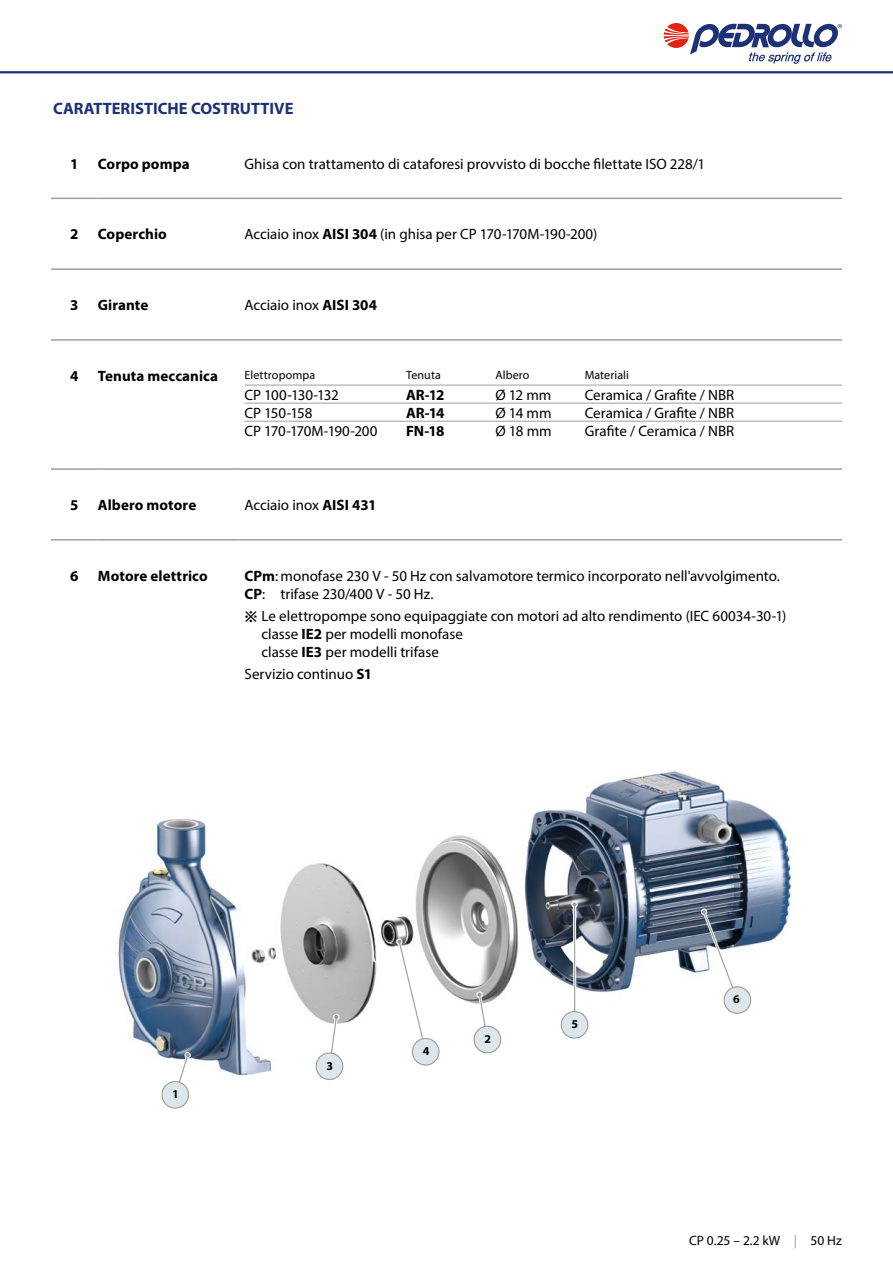
<style>
.page{position:relative;width:893px;height:1263px;background:#fff}
.page>*{position:absolute;margin:0;border:0;box-sizing:border-box;transform-origin:0 0}
.t1{font:700 16.5px "Myriad Pro";color:#1d3176}
.t2{font:15px/18px "Myriad Pro";color:#000}
.t3{font:700 15px "Myriad Pro";letter-spacing:.005em;color:#000}
.t4{font:13.5px "Myriad Pro";color:#000}
.t5{font:12px "Myriad Pro";letter-spacing:.01em;color:#000}
.t6{font:700 12px "Myriad Pro";color:#000}
.s1{font-weight:700}
.s2{font-family:"Apple SD Gothic Neo";font-weight:700}
.s3{color:#9c9e9f}
</style>
<div class="page">
<svg style="left:664px;top:23px;width:178px;height:41px"></svg>
<hr style="left:0;top:71px;width:893px;height:2px;background:#1d3176">
<img style="left:117px;top:771px;width:675px;height:305px">
<svg style="left:326px;top:1014px;width:14px;height:43px"></svg>
<div style="left:316px;top:1053px;width:27px;height:26px;background:#dde7eb;border-radius:50%"></div>
<div style="left:316px;top:1052px;width:27px;height:28px;border:1px solid #9a9c9d;border-radius:50%"></div>
<svg style="left:172px;top:1051px;width:19px;height:48px"></svg>
<div style="left:162px;top:1081px;width:26px;height:27px;background:#dde7eb;border-radius:50%"></div>
<div style="left:161px;top:1081px;width:28px;height:27px;border:1px solid #9a9c9d;border-radius:50%"></div>
<svg style="left:396px;top:938px;width:34px;height:118px"></svg>
<div style="left:412px;top:1038px;width:27px;height:27px;background:#dde7eb;border-radius:50%"></div>
<div style="left:412px;top:1038px;width:27px;height:27px;border:1px solid #9a9c9d;border-radius:50%"></div>
<svg style="left:476px;top:991px;width:15px;height:41px"></svg>
<div style="left:474px;top:1026px;width:27px;height:27px;background:#dde7eb;border-radius:50%"></div>
<div style="left:474px;top:1026px;width:27px;height:27px;border:1px solid #9a9c9d;border-radius:50%"></div>
<svg style="left:700px;top:908px;width:41px;height:96px"></svg>
<div style="left:724px;top:987px;width:27px;height:26px;background:#dde7eb;border-radius:50%"></div>
<div style="left:723px;top:986px;width:28px;height:28px;border:1px solid #9a9c9d;border-radius:50%"></div>
<hr style="left:573px;top:904px;width:3px;height:121px;background:#fff">
<div style="left:571px;top:901px;width:7px;height:7px;border:2px solid #fff;border-radius:50%"></div>
<hr style="left:574px;top:904px;width:1px;height:121px;background:#9a9c9d">
<svg style="left:572px;top:902px;width:5px;height:4px"></svg>
<div style="left:561px;top:1011px;width:27px;height:27px;background:#dde7eb;border-radius:50%"></div>
<div style="left:561px;top:1011px;width:27px;height:28px;border:1px solid #9a9c9d;border-radius:50%"></div>
<svg style="left:51px;top:197px;width:791px;height:344px"></svg>
<hr style="left:51px;top:198px;width:47px;height:1px;background:#9c9e9f">
<hr style="left:98px;top:198px;width:140px;height:1px;background:#9c9e9f">
<hr style="left:238px;top:198px;width:604px;height:1px;background:#9c9e9f">
<hr style="left:51px;top:268px;width:47px;height:2px;background:#9c9e9f">
<hr style="left:98px;top:268px;width:140px;height:2px;background:#9c9e9f">
<hr style="left:238px;top:268px;width:604px;height:2px;background:#9c9e9f">
<hr style="left:238px;top:339px;width:604px;height:2px;background:#9c9e9f">
<hr style="left:238px;top:468px;width:604px;height:2px;background:#9c9e9f">
<hr style="left:238px;top:539px;width:604px;height:1px;background:#9c9e9f">
<hr style="left:51px;top:339px;width:47px;height:2px;background:#9c9e9f">
<hr style="left:98px;top:339px;width:140px;height:2px;background:#9c9e9f">
<hr style="left:51px;top:468px;width:47px;height:2px;background:#9c9e9f">
<hr style="left:98px;top:468px;width:140px;height:2px;background:#9c9e9f">
<hr style="left:51px;top:539px;width:47px;height:1px;background:#9c9e9f">
<hr style="left:98px;top:539px;width:140px;height:1px;background:#9c9e9f">
<hr style="left:244px;top:385px;width:162px;height:1px;background:#9c9e9f">
<hr style="left:406px;top:385px;width:89px;height:1px;background:#9c9e9f">
<hr style="left:495px;top:385px;width:90px;height:1px;background:#9c9e9f">
<hr style="left:585px;top:385px;width:257px;height:1px;background:#9c9e9f">
<hr style="left:244px;top:403px;width:162px;height:1px;background:#9c9e9f">
<hr style="left:406px;top:403px;width:89px;height:1px;background:#9c9e9f">
<hr style="left:495px;top:403px;width:90px;height:1px;background:#9c9e9f">
<hr style="left:585px;top:403px;width:257px;height:1px;background:#9c9e9f">
<hr style="left:244px;top:421px;width:162px;height:1px;background:#9c9e9f">
<hr style="left:406px;top:421px;width:89px;height:1px;background:#9c9e9f">
<hr style="left:495px;top:421px;width:90px;height:1px;background:#9c9e9f">
<hr style="left:585px;top:421px;width:257px;height:1px;background:#9c9e9f">
<p class="t1" style="left:53px;top:98px;width:242px">CARATTERISTICHE COSTRUTTIVE</p>
<p class="t3" style="left:70px;top:154px;width:10px">1</p>
<p class="t3" style="left:98px;top:154px;width:93px">Corpo pompa</p>
<p class="t2" style="left:245px;top:154px;width:462px">Ghisa con trattamento di cataforesi provvisto di bocche filettate ISO 228/1</p>
<p class="t3" style="left:70px;top:225px;width:10px">2</p>
<p class="t3" style="left:98px;top:225px;width:71px">Coperchio</p>
<p class="t2" style="left:245px;top:225px;width:354px">Acciaio inox <span class="s1">AISI 304</span> (in ghisa per CP 170-170M-190-200)</p>
<p class="t3" style="left:70px;top:295px;width:10px">3</p>
<p class="t3" style="left:98px;top:295px;width:52px">Girante</p>
<p class="t2" style="left:245px;top:296px;width:134px">Acciaio inox <span class="s1">AISI 304</span></p>
<p class="t3" style="left:70px;top:366px;width:10px">4</p>
<p class="t3" style="left:98px;top:366px;width:122px">Tenuta meccanica</p>
<p class="t5" style="left:244px;top:367px;width:72px">Elettropompa</p>
<p class="t5" style="left:406px;top:367px;width:36px">Tenuta</p>
<p class="t5" style="left:495px;top:367px;width:36px">Albero</p>
<p class="t5" style="left:585px;top:367px;width:46px">Materiali</p>
<p class="t2" style="left:244px;top:385px;width:96px">CP 100-130-132</p>
<p class="t3" style="left:406px;top:385px;width:40px">AR-12</p>
<p class="t2" style="left:495px;top:385px;width:57px">Ø 12 mm</p>
<p class="t2" style="left:585px;top:385px;width:151px">Ceramica / Grafite / NBR</p>
<p class="t2" style="left:245px;top:403px;width:69px">CP 150-158</p>
<p class="t3" style="left:406px;top:403px;width:40px">AR-14</p>
<p class="t2" style="left:495px;top:403px;width:58px">Ø 14 mm</p>
<p class="t2" style="left:585px;top:403px;width:151px">Ceramica / Grafite / NBR</p>
<p class="t2" style="left:245px;top:422px;width:135px">CP 170-170M-190-200</p>
<p class="t3" style="left:406px;top:421px;width:40px">FN-18</p>
<p class="t2" style="left:495px;top:422px;width:58px">Ø 18 mm</p>
<p class="t2" style="left:585px;top:422px;width:151px">Grafite / Ceramica / NBR</p>
<p class="t3" style="left:70px;top:495px;width:10px">5</p>
<p class="t3" style="left:98px;top:495px;width:100px">Albero motore</p>
<p class="t2" style="left:245px;top:496px;width:133px">Acciaio inox <span class="s1">AISI 431</span></p>
<p class="t3" style="left:70px;top:566px;width:10px">6</p>
<p class="t3" style="left:98px;top:566px;width:111px">Motore elettrico</p>
<p class="t2" style="left:245px;top:566px;width:537px"><span class="s1">CPm</span>: monofase 230 V - 50 Hz con salvamotore termico incorporato nell'avvolgimento.<br><span class="s1">CP</span>: trifase 230/400 V - 50 Hz.</p>
<p class="t2" style="left:262px;top:607px;width:526px;text-indent:-17px"><span class="s2">※</span> Le elettropompe sono equipaggiate con motori ad alto rendimento (IEC 60034-30-1) classe <span class="s1">IE2</span> per modelli monofase<br>classe <span class="s1">IE3</span> per modelli trifase</p>
<p class="t2" style="left:245px;top:665px;width:129px">Servizio continuo <span class="s1">S1</span></p>
<p class="t6" style="left:172px;top:1086px;width:8px">1</p>
<p class="t6" style="left:326px;top:1058px;width:8px">3</p>
<p class="t6" style="left:423px;top:1043px;width:8px">4</p>
<p class="t6" style="left:484px;top:1031px;width:8px">2</p>
<p class="t6" style="left:572px;top:1016px;width:8px">5</p>
<p class="t6" style="left:733px;top:991px;width:8px">6</p>
<p class="t4" style="left:689px;top:1232px;width:154px">CP 0.25 – 2.2 kW <span class="s3">|</span> 50 Hz</p>
</div>
